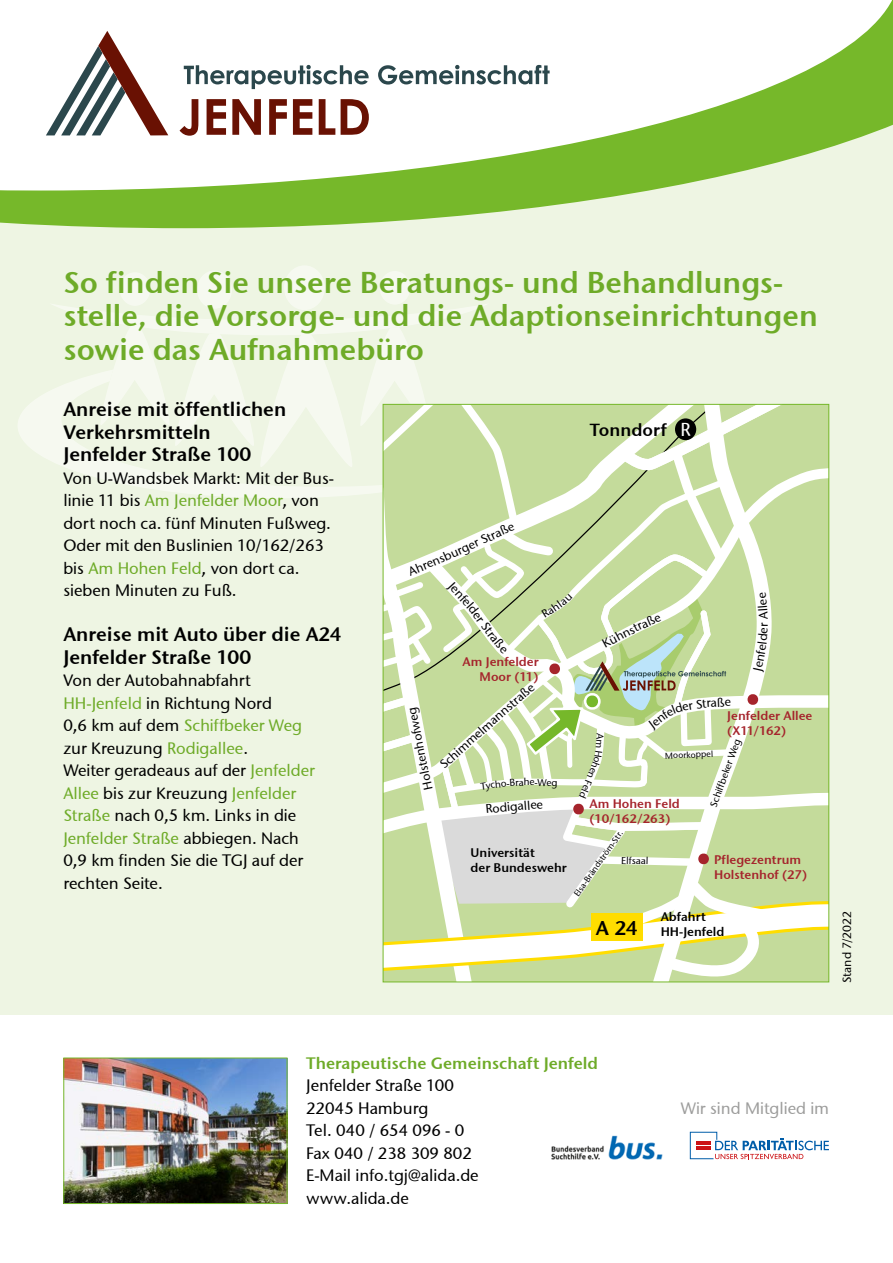
<style>
.page{position:relative;width:893px;height:1263px;background:#fff}
.page>*{position:absolute;margin:0;border:0;box-sizing:border-box;transform-origin:0 0}
.t1{font:30px/33.8px "Stone Sans Semi ITCTT";color:#6eab28}
.t2{font:19.95px "Stone Sans Semi ITCTT";color:#000}
.t3{font:19.5px/22.5px "Stone Sans Semi ITCTT";color:#000}
.t4{font:18.6px "Stone Sans ITCTT Medium";color:#fff}
.t5{font:17.4px "Stone Sans Semi ITCTT";color:#000}
.t6{font:16.5px/22.5px "Stone Sans ITCTT Medium";color:#000}
.t7{font:16.5px "Stone Sans Semi ITCTT";color:#6eab28}
.t8{font:16.5px "Stone Sans ITCTT Medium";color:#9d9d9c}
.t9{font:12.45px/15px "Stone Sans Semi ITCTT";color:#a5242c}
.t10{font:12.45px "Stone Sans ITCTT Medium";color:#000}
.t11{font:12.45px/15px "Stone Sans Semi ITCTT";color:#000}
.t12{font:12px "Stone Sans ITCTT Medium";color:#000}
.t13{font:9.9px "Stone Sans ITCTT Medium";color:#000}
.t14{font:8.7px "Stone Sans ITCTT Medium";color:#000}
.s1{color:#6eab28}
</style>
<div class="page">
<div style="left:0;top:228px;width:893px;height:787px;background:#eef5e3"></div>
<svg style="left:0;top:0;width:893px;height:228px"></svg>
<svg style="left:46px;top:31px;width:122px;height:104px"></svg>
<svg style="left:180px;top:99px;width:18px;height:37px"></svg>
<svg style="left:207px;top:99px;width:19px;height:36px"></svg>
<svg style="left:232px;top:99px;width:29px;height:36px"></svg>
<svg style="left:269px;top:99px;width:18px;height:36px"></svg>
<svg style="left:293px;top:99px;width:19px;height:36px"></svg>
<svg style="left:319px;top:99px;width:16px;height:36px"></svg>
<svg style="left:341px;top:99px;width:28px;height:36px"></svg>
<svg style="left:184px;top:65px;width:185px;height:24px"></svg>
<svg style="left:378px;top:65px;width:172px;height:20px"></svg>
<div style="left:49px;top:265px;width:440px;height:139px;background:#eef5e3"></div>
<svg style="left:18px;top:270px;width:452px;height:228px;fill:#eef5e3"></svg>
<img style="left:551px;top:1135px;width:112px;height:25px">
<svg style="left:690px;top:1132px;width:139px;height:27px"></svg>
<img style="left:65px;top:1060px;width:220px;height:142px">
<div style="left:63px;top:1058px;width:224px;height:146px;border:1px solid #76b82a"></div>
<svg style="left:383px;top:404px;width:446px;height:578px"></svg>
<h1 class="t1" style="left:64px;top:265px;width:756px">So finden Sie unsere Beratungs- und Behandlungs&shy;stelle, die Vorsorge- und die Adaptionseinrichtungen sowie das Aufnahmebüro</h1>
<p class="t3" style="left:63px;top:398px;width:224px">Anreise mit öffentlichen<br>Verkehrsmitteln<br>Jenfelder Straße 100</p>
<p class="t6" style="left:63px;top:467px;width:272px">Von U-Wandsbek Markt: Mit der Bus&shy;linie 11 bis <span class="s1">Am Jenfelder Moor</span>, von dort noch ca. fünf Minuten Fußweg.<br>Oder mit den Buslinien 10/162/263 bis <span class="s1">Am Hohen Feld</span>, von dort ca. sieben Minuten zu Fuß.</p>
<p class="t3" style="left:63px;top:623px;width:280px">Anreise mit Auto über die A24<br>Jenfelder Straße 100</p>
<p class="t6" style="left:63px;top:669px;width:253px">Von der Autobahnabfahrt<br><span class="s1">HH-Jenfeld</span> in Richtung Nord<br>0,6 km auf dem <span class="s1">Schiffbeker Weg </span>zur Kreuzung <span class="s1">Rodigallee</span>.<br>Weiter geradeaus auf der <span class="s1">Jenfelder<br>Allee</span> bis zur Kreuzung <span class="s1">Jenfelder<br>Straße</span> nach 0,5 km. Links in die<br><span class="s1">Jenfelder Straße</span> abbiegen. Nach<br>0,9 km finden Sie die TGJ auf der rechten Seite.</p>
<p class="t5" style="left:590px;top:419px;width:78px">Tonndorf</p>
<p class="t4" style="left:681px;top:418px;width:12px">R</p>
<p class="t10" style="left:465px;top:539px;width:26px;rotate:-25deg">er St</p>
<p class="t10" style="left:441px;top:550px;width:28px;rotate:-24deg">burg</p>
<p class="t10" style="left:420px;top:559px;width:25px;rotate:-23deg">rens</p>
<p class="t10" style="left:457px;top:579px;width:29px;rotate:48deg">Jenfe</p>
<p class="t10" style="left:413px;top:757px;width:51px;rotate:-101deg">nho wf eg</p>
<p class="t10" style="left:421px;top:791px;width:36px;rotate:-102deg">Holste</p>
<p class="t9" style="left:463px;top:654px;width:78px;text-align:right">Am Jenfelder<br>Moor (11)</p>
<p class="t10" style="left:475px;top:725px;width:65px;rotate:-41deg">lmannstraß</p>
<p class="t10" style="left:446px;top:752px;width:41px;rotate:-42deg">himme</p>
<p class="t13" style="left:524px;top:776px;width:7px">h</p>
<p class="t13" style="left:530px;top:776px;width:30px;rotate:1deg">e-Weg</p>
<p class="t10" style="left:499px;top:800px;width:26px;rotate:-5deg">diga</p>
<p class="t10" style="left:523px;top:798px;width:21px;rotate:-4deg">llee</p>
<p class="t10" style="left:600px;top:638px;width:31px;rotate:-28deg">Kühn</p>
<p class="t10" style="left:756px;top:627px;width:6px;rotate:-90deg">r</p>
<p class="t9" style="left:727px;top:708px;width:87px">Jenfelder Allee (X11/162)</p>
<p class="t13" style="left:711px;top:795px;width:57px;rotate:-70deg">hiffbeker We</p>
<p class="t14" style="left:665px;top:750px;width:50px;rotate:-2deg">Moorkoppel</p>
<p class="t9" style="left:589px;top:796px;width:92px">Am Hohen Feld (10/162/263)</p>
<p class="t14" style="left:572px;top:892px;width:80px;rotate:-55deg">Elsa-Brändström-Str.</p>
<p class="t11" style="left:470px;top:845px;width:98px">Universität<br>der Bundeswehr</p>
<p class="t13" style="left:621px;top:854px;width:29px;rotate:1deg">Elfsaal</p>
<p class="t2" style="left:596px;top:916px;width:44px">A 24</p>
<p class="t9" style="left:714px;top:852px;width:95px">Pflegezentrum<br>Holstenhof (27)</p>
<p class="t11" style="left:661px;top:909px;width:65px">Abfahrt<br>HH-Jenfeld</p>
<p class="t12" style="left:839px;top:983px;width:73px;rotate:-90deg">Stand 7/2022</p>
<p class="t7" style="left:306px;top:1053px;width:293px">Therapeutische Gemeinschaft Jenfeld</p>
<p class="t6" style="left:306px;top:1074px;width:174px">Jenfelder Straße 100<br>22045 Hamburg<br>Tel. 040 / 654 096 - 0<br>Fax 040 / 238 309 802<br>E-Mail info.tgj@alida.de www.alida.de</p>
<p class="t8" style="left:681px;top:1098px;width:150px">Wir sind Mitglied im</p>
</div>
